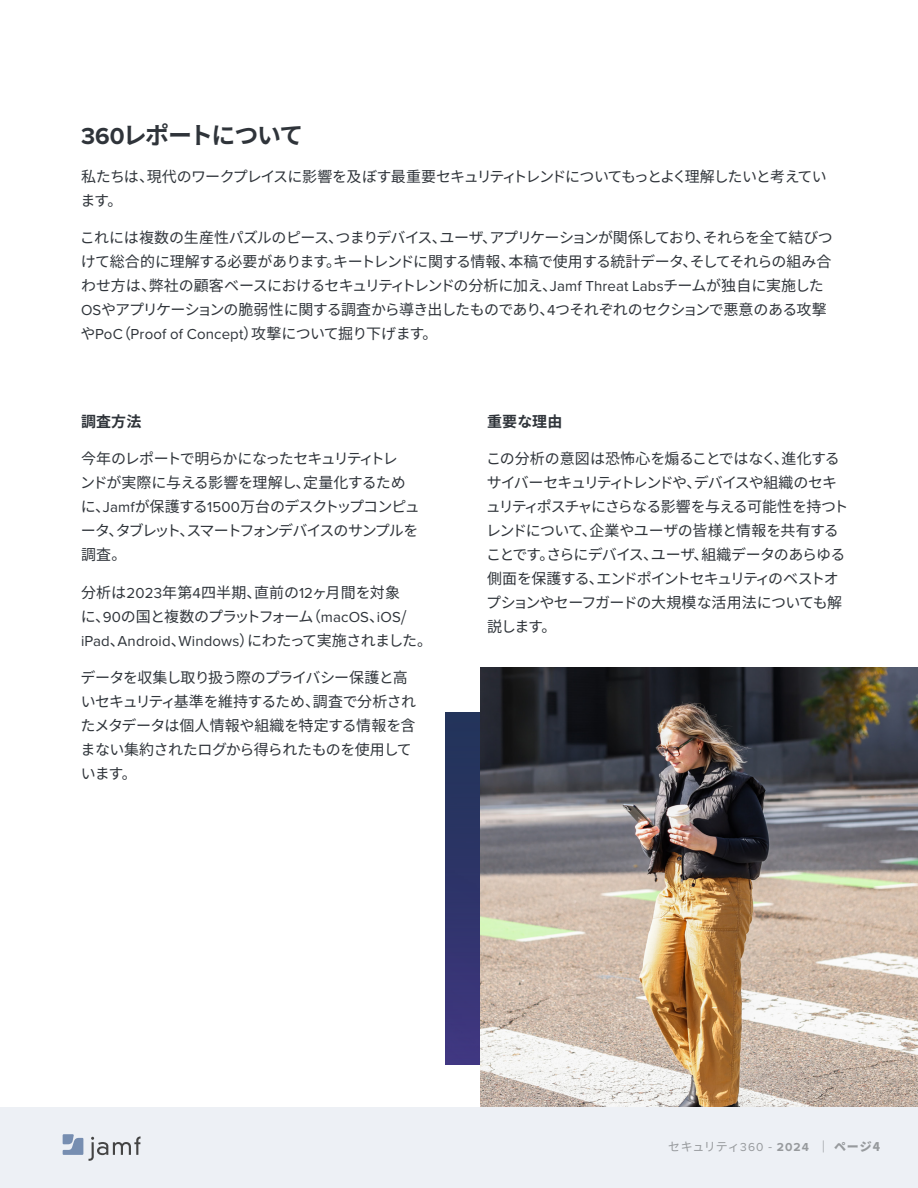
<style>
.page{position:relative;width:918px;height:1188px;background:#fff}
.page>*{position:absolute;margin:0;border:0;box-sizing:border-box;transform-origin:0 0}
.H3_Section_header-US{font:700 24px "Noto Sans CJ Kjp";letter-spacing:-.065em;color:#2f343a}
.t1{font:15px/24px "Noto Sans CJ Kjp";letter-spacing:-.05em;color:#2f343a}
.t2{font:15px/24px "Noto Sans CJ Kjp";letter-spacing:-.01em;color:#2f343a}
.t3{font:15px/24px "Noto Sans CJ Kjp";letter-spacing:-.07em;color:#2f343a}
.t4{font:700 15px "Noto Sans CJ Kjp";letter-spacing:.01em;color:#2f343a}
.t5{font:12px "Noto Sans CJ Kjp";letter-spacing:.005em;color:#979a9d}
.s1{font-family:"Proxima Nova"}
.s2{font-family:"Proxima Nova";font-weight:700}
.s3{font-weight:900}
</style>
<div class="page">
<div style="left:0;top:1107px;width:918px;height:81px;background:#edf0f5"></div>
<svg style="left:89px;top:1136px;width:52px;height:25px"></svg>
<svg style="left:63px;top:1134px;width:20px;height:21px"></svg>
<div style="left:446px;top:713px;width:35px;height:104px;background:#25345d"></div>
<img style="left:446px;top:817px;width:35px;height:248px">
<img style="left:481px;top:667px;width:437px;height:440px">
<h3 class="H3_Section_header-US" style="left:81px;top:122px;width:224px"><span class="s1">360</span>レポートについて</h3>
<p class="t3" style="left:81px;top:165px;width:748px">私たちは、現代のワークプレイスに影響を及ぼす最重要セキュリティトレンドについてもっとよく理解したいと考えています。</p>
<p class="t1" style="left:80px;top:226px;width:754px">これには複数の生産性パズルのピース、つまりデバイス、ユーザ、アプリケーションが関係しており、それらを全て結びつけて総合的に理解する必要があります。キートレンドに関する情報、本稿で使用する統計データ、そしてそれらの組み合わせ方は、弊社の顧客ベースにおけるセキュリティトレンドの分析に加え、<span class="s1">Jamf Threat Labs</span>チームが独自に実施した<span class="s1">OS</span>やアプリケーションの脆弱性に関する調査から導き出したものであり、<span class="s1">4</span>つそれぞれのセクションで悪意のある攻撃や<span class="s1">PoC</span>（<span class="s1">Proof of Concept</span>）攻撃について掘り下げます。</p>
<p class="t4" style="left:81px;top:413px;width:62px">調査方法</p>
<p class="t1" style="left:80px;top:447px;width:341px">今年のレポートで明らかになったセキュリティトレ<br>ンドが実際に与える影響を理解し、定量化するために、<span class="s1">Jamf</span>が保護する<span class="s1">1500</span>万台のデスクトップコンピュータ、タブレット、スマートフォンデバイスのサンプルを調査。</p>
<p class="t2" style="left:81px;top:581px;width:353px">分析は<span class="s1">2023</span>年第<span class="s1">4</span>四半期、直前の<span class="s1">12</span>ヶ月間を対象<br>に、<span class="s1">90</span>の国と複数のプラットフォーム（<span class="s1">macOS</span>、<span class="s1">iOS</span>/ <span class="s1">iPad</span>、<span class="s1">Android</span>、<span class="s1">Windows</span>）にわたって実施されました。</p>
<p class="t1" style="left:81px;top:666px;width:337px">データを収集し取り扱う際のプライバシー保護と高いセキュリティ基準を維持するため、調査で分析されたメタデータは個人情報や組織を特定する情報を含まない集約されたログから得られたものを使用しています。</p>
<p class="t4" style="left:487px;top:413px;width:77px">重要な理由</p>
<p class="t1" style="left:486px;top:447px;width:364px">この分析の意図は恐怖心を煽ることではなく、進化するサイバーセキュリティトレンドや、デバイスや組織のセキュリティポスチャにさらなる影響を与える可能性を持つトレンドについて、企業やユーザの皆様と情報を共有することです。さらにデバイス、ユーザ、組織データのあらゆる側面を保護する、エンドポイントセキュリティのベストオプションやセーフガードの大規模な活用法についても解説します。</p>
<p class="t5" style="left:668px;top:1140px;width:213px">セキュリティ<span class="s1">360</span> - <span class="s2">2024</span> <span class="s3">｜ ページ4</span></p>
</div>
